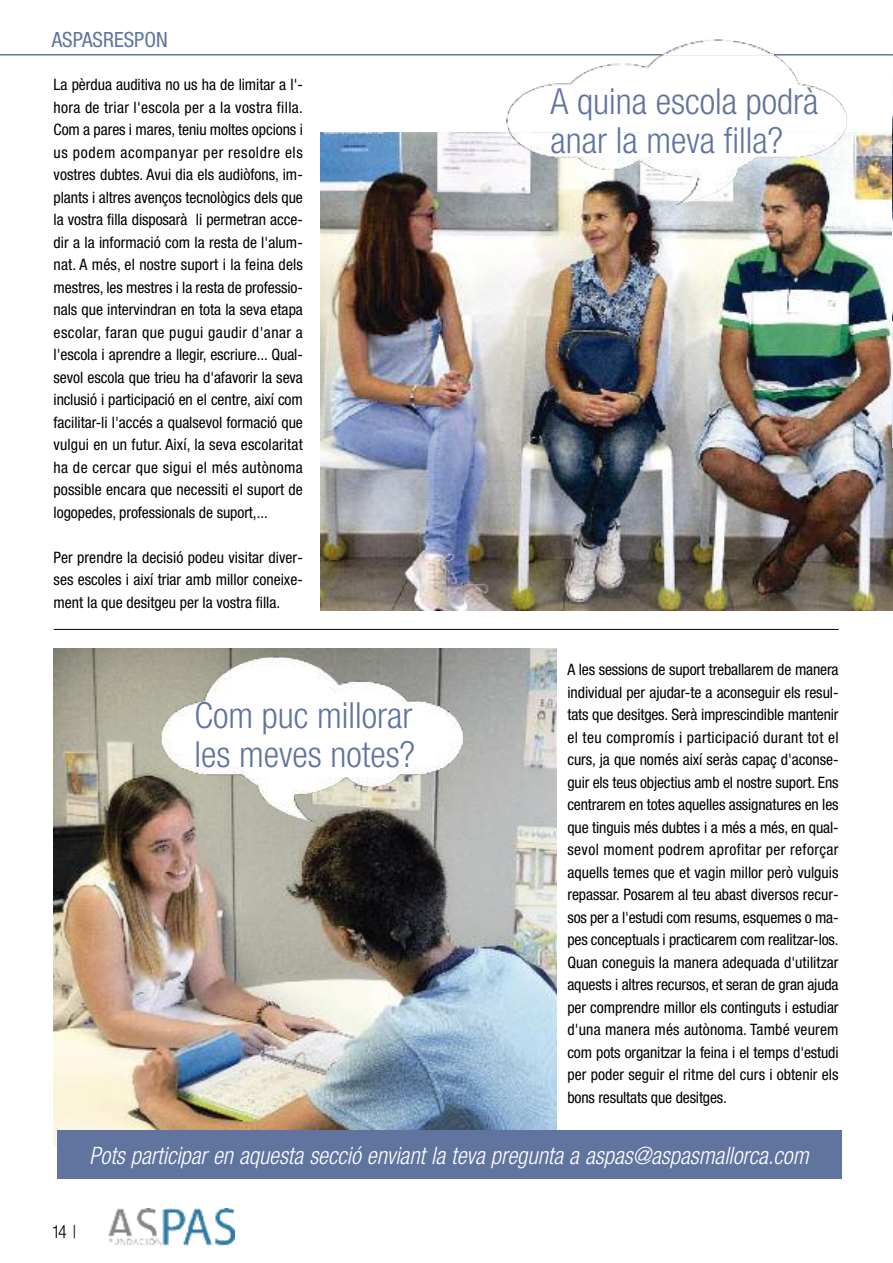
<style>
.page{position:relative;width:893px;height:1263px;background:#fff}
.page>*{position:absolute;margin:0;border:0;box-sizing:border-box;transform-origin:0 0}
.t1{font:300 condensed 36px/39px "Helvetica Neue LT Std";color:#60749f}
.t2{font:italic 300 condensed 24px "Helvetica Neue";color:#fff;scale:.96 1}
.t3{font:condensed 21px "Helvetica Neue";color:#60749f}
.t4{font:300 condensed 18px "Helvetica Neue LT Std";color:#000}
.t5{font:condensed 15.75px/22.5px "Helvetica Neue";color:#000;text-align:justify}
</style>
<div class="page">
<hr style="left:0;top:54px;width:891px;height:2px;background:#60749f">
<img style="left:108px;top:1209px;width:127px;height:37px">
<img style="left:321px;top:133px;width:572px;height:478px">
<img style="left:54px;top:649px;width:503px;height:497px">
<img style="left:663px;top:40px;width:86px;height:14px">
<img style="left:506px;top:89px;width:27px;height:31px">
<img style="left:659px;top:54px;width:117px;height:2px">
<img style="left:818px;top:133px;width:26px;height:20px">
<img style="left:442px;top:745px;width:21px;height:24px">
<hr style="left:54px;top:629px;width:785px;height:1px;background:#000">
<div style="left:57px;top:1130px;width:785px;height:48px;background:#60749f"></div>
<img style="left:892px;top:76px;width:1px;height:371px">
<h3 class="t3" style="left:52px;top:32px;width:117px">ASPASRESPON</h3>
<p class="t5" style="left:54px;top:75px;width:251px">La pèrdua auditiva no us ha de limitar a l'- hora de triar l'escola per a la vostra filla.<br>Com a pares i mares, teniu moltes opcions i us podem acompanyar per resoldre els vostres dubtes. Avui dia els audiòfons, im&shy;plants i altres avenços tecnològics dels que la vostra filla disposarà li permetran acce&shy;dir a la informació com la resta de l'alum&shy;nat. A més, el nostre suport i la feina dels mestres, les mestres i la resta de professio&shy;nals que intervindran en tota la seva etapa escolar, faran que pugui gaudir d'anar a l'escola i aprendre a llegir, escriure... Qual&shy;sevol escola que trieu ha d'afavorir la seva inclusió i participació en el centre, així com facilitar-li l'accés a qualsevol formació que vulgui en un futur. Així, la seva escolaritat ha de cercar que sigui el més autònoma possible encara que necessiti el suport de logopedes, professionals de suport,...</p>
<p class="t5" style="left:54px;top:547px;width:251px">Per prendre la decisió podeu visitar diver&shy;ses escoles i així triar amb millor coneixe&shy;ment la que desitgeu per la vostra filla.</p>
<h1 class="t1" style="left:195px;top:699px;width:222px">Com puc millorar les meves notes?</h1>
<h1 class="t1" style="left:551px;top:84px;width:269px">A quina escola podrà anar la meva filla?</h1>
<p class="t5" style="left:567px;top:660px;width:273px">A les sessions de suport treballarem de manera individual per ajudar-te a aconseguir els resul&shy;tats que desitges. Serà imprescindible mantenir el teu compromís i participació durant tot el curs, ja que només així seràs capaç d'aconse&shy;guir els teus objectius amb el nostre suport. Ens centrarem en totes aquelles assignatures en les que tinguis més dubtes i a més a més, en qual&shy;sevol moment podrem aprofitar per reforçar aquells temes que et vagin millor però vulguis repassar. Posarem al teu abast diversos recur&shy;sos per a l'estudi com resums, esquemes o ma&shy;pes conceptuals i practicarem com realitzar-los.<br>Quan coneguis la manera adequada d'utilitzar aquests i altres recursos, et seran de gran ajuda per comprendre millor els continguts i estudiar d'una manera més autònoma. També veurem com pots organitzar la feina i el temps d'estudi per poder seguir el ritme del curs i obtenir els bons resultats que desitges.</p>
<h2 class="t2" style="left:90px;top:1147px;width:750px">Pots participar en aquesta secció enviant la teva pregunta a aspas@aspasmallorca.com</h2>
<p class="t4" style="left:52px;top:1225px;width:26px">14 |</p>
</div>
